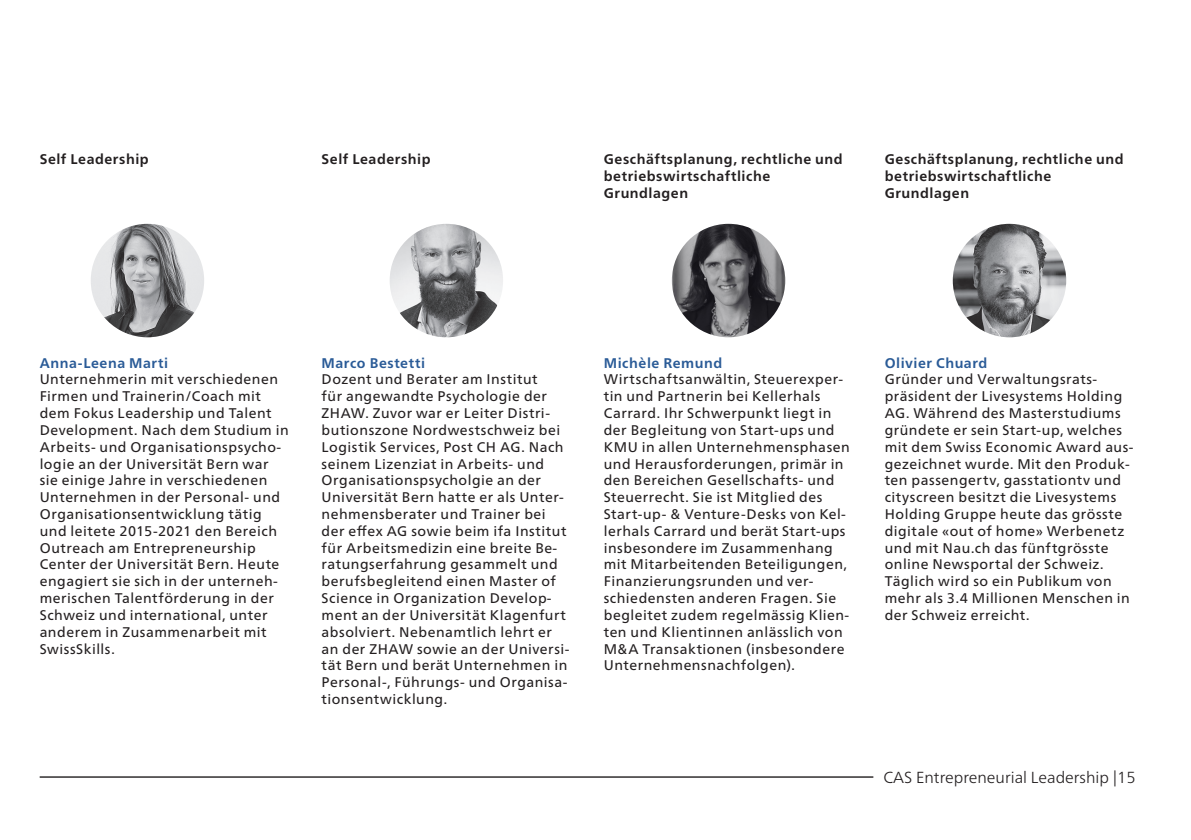
<style>
.page{position:relative;width:1191px;height:840px;background:#fff}
.page>*{position:absolute;margin:0;border:0;box-sizing:border-box;transform-origin:0 0}
.t1{font:300 16px "Frutiger Neue LT Pro";color:#231f20}
.t2{font:14px/16.8px "Frutiger Neue LT Pro";letter-spacing:.04em;color:#231f20}
.t3{font:700 14px/16.8px "Frutiger Neue LT Pro";letter-spacing:.04em;color:#231f20}
.t4{font:700 14px "Frutiger Neue LT Pro";letter-spacing:.04em;color:#2a5b97}
</style>
<div class="page">
<hr style="left:40px;top:775px;width:833px;height:2px;background:#231f20">
<img style="left:91px;top:224px;width:113px;height:113px;border-radius:57px">
<img style="left:390px;top:224px;width:113px;height:113px;border-radius:57px">
<img style="left:672px;top:224px;width:113px;height:113px;border-radius:57px">
<img style="left:952px;top:224px;width:114px;height:113px;border-radius:57px">
<p class="t3" style="left:40px;top:151px;width:110px">Self Leadership</p>
<p class="t3" style="left:321px;top:151px;width:110px">Self Leadership</p>
<p class="t3" style="left:604px;top:151px;width:240px">Geschäftsplanung, rechtliche und betriebswirtschaftliche</p>
<p class="t3" style="left:604px;top:184px;width:86px">Grundlagen</p>
<p class="t3" style="left:884px;top:151px;width:240px">Geschäftsplanung, rechtliche und betriebswirtschaftliche</p>
<p class="t3" style="left:884px;top:184px;width:86px">Grundlagen</p>
<p class="t4" style="left:40px;top:354px;width:130px">Anna-Leena Marti</p>
<p class="t2" style="left:40px;top:371px;width:250px">Unternehmerin mit verschiedenen<br>Firmen und Trainerin/Coach mit dem Fokus Leadership und Talent<br>Development. Nach dem Studium in<br>Arbeits- und Organisationspsycho&shy;logie an der Universität Bern war sie einige Jahre in verschiedenen<br>Unternehmen in der Personal- und<br>Organisationsentwicklung tätig und leitete 2015-2021 den Bereich<br>Outreach am Entrepreneurship<br>Center der Universität Bern. Heute engagiert sie sich in der unterneh&shy;merischen Talentförderung in der<br>Schweiz und international, unter anderem in Zusammenarbeit mit<br>SwissSkills.</p>
<p class="t4" style="left:321px;top:354px;width:105px">Marco Bestetti</p>
<p class="t2" style="left:321px;top:371px;width:249px">Dozent und Berater am Institut<br>für angewandte Psychologie der ZHAW. Zuvor war er Leiter Distri&shy;butionszone Nordwestschweiz bei Logistik Services, Post CH AG. Nach seinem Lizenziat in Arbeits- und Organisationspsycholgie an der Universität Bern hatte er als Unter&shy;nehmensberater und Trainer bei der effex AG sowie beim ifa Institut für Arbeitsmedizin eine breite Be&shy;ratungserfahrung gesammelt und berufsbegleitend einen Master of Science in Organization Develop&shy;ment an der Universität Klagenfurt absolviert. Nebenamtlich lehrt er an der ZHAW sowie an der Universi&shy;tät Bern und berät Unternehmen in Personal-, Führungs- und Organisa&shy;tionsentwicklung.</p>
<p class="t4" style="left:604px;top:354px;width:120px">Michèle Remund</p>
<p class="t2" style="left:604px;top:371px;width:247px">Wirtschaftsanwältin, Steuerexper&shy;tin und Partnerin bei Kellerhals Carrard. Ihr Schwerpunkt liegt in der Begleitung von Start-ups und KMU in allen Unternehmensphasen und Herausforderungen, primär in den Bereichen Gesellschafts- und Steuerrecht. Sie ist Mitglied des Start-up- &amp; Venture-Desks von Kel&shy;lerhals Carrard und berät Start-ups insbesondere im Zusammenhang mit Mitarbeitenden Beteiligungen, Finanzierungsrunden und ver&shy;schiedensten anderen Fragen. Sie begleitet zudem regelmässig Klien&shy;ten und Klientinnen anlässlich von M&amp;A Transaktionen (insbesondere Unternehmensnachfolgen).</p>
<p class="t4" style="left:884px;top:354px;width:104px">Olivier Chuard</p>
<p class="t2" style="left:884px;top:371px;width:250px">Gründer und Verwaltungsrats&shy;präsident der Livesystems Holding<br>AG. Während des Masterstudiums gründete er sein Start-up, welches mit dem Swiss Economic Award aus&shy;gezeichnet wurde. Mit den Produk&shy;ten passengertv, gasstationtv und cityscreen besitzt die Livesystems<br>Holding Gruppe heute das grösste digitale «out of home» Werbenetz und mit Nau.ch das fünftgrösste online Newsportal der Schweiz.<br>Täglich wird so ein Publikum von mehr als 3.4 Millionen Menschen in der Schweiz erreicht.</p>
<p class="t1" style="left:883px;top:767px;width:254px">CAS Entrepreneurial Leadership | 15</p>
</div>
